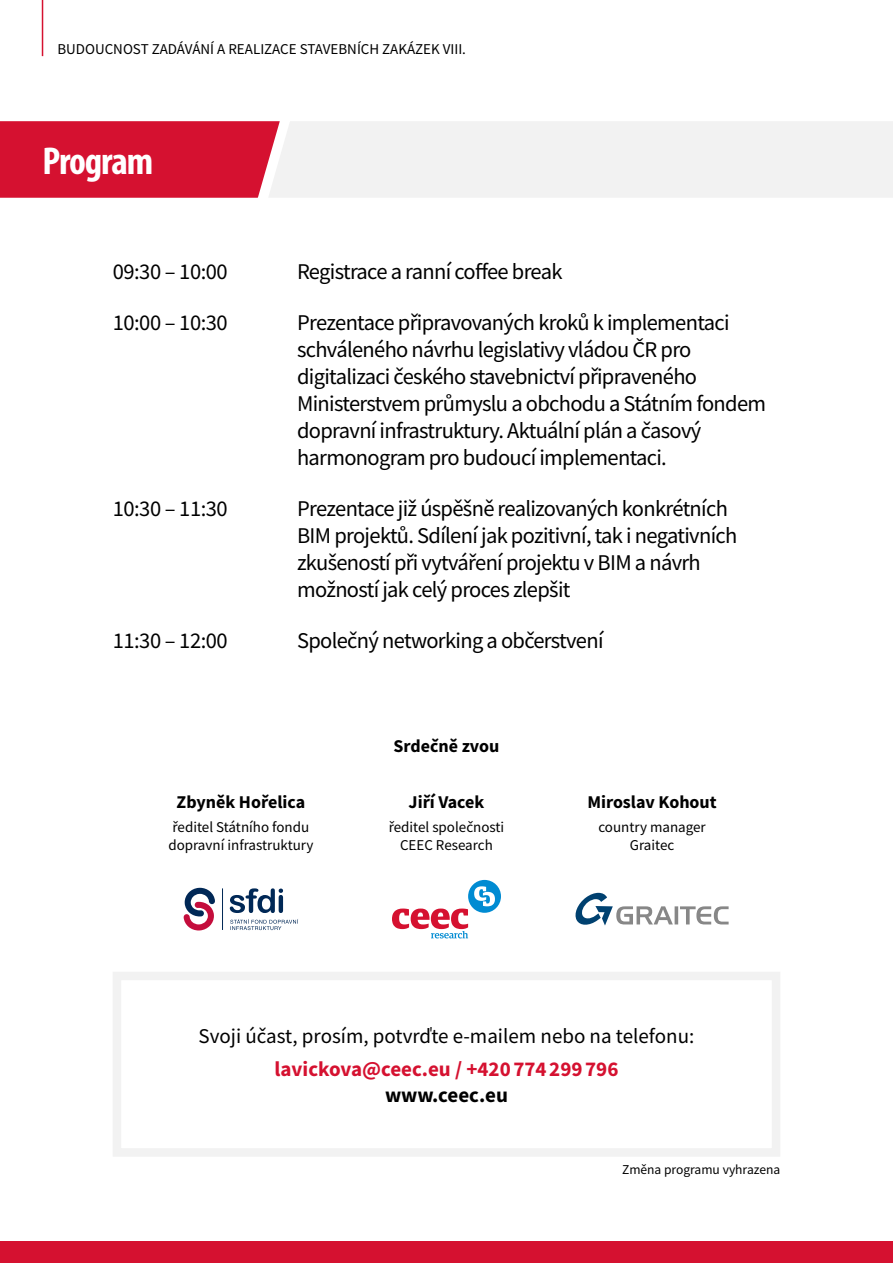
<style>
.page{position:relative;width:893px;height:1263px;background:#fff}
.page>*{position:absolute;margin:0;border:0;box-sizing:border-box;transform-origin:0 0}
.t1{font:700 condensed 39px "Myriad Pro";letter-spacing:-.03em;color:#fff}
.t2{font:22.5px/27px "Source Sans Pro";letter-spacing:-.03em;color:#000}
.t3{font:21px "Source Sans Pro";color:#000}
.t4{font:700 21px "Source Sans Pro";color:#d51130}
.t5{font:700 21px "Source Sans Pro";color:#000}
.t6{font:700 18px "Source Sans Pro";color:#000}
.t7{font:15px/18px "Source Sans Pro";color:#000;text-align:center}
.t8{font:13.5px "Source Sans Pro";color:#000}
</style>
<div class="page">
<div style="left:0;top:1242px;width:893px;height:21px;background:#d51130"></div>
<div style="left:297px;top:121px;width:596px;height:76px;background:#f2f2f2"></div>
<svg style="left:0;top:121px;width:297px;height:77px;background:#d82843"></svg>
<div style="left:113px;top:972px;width:667px;height:185px;border:9px solid #f2f2f2"></div>
<hr style="left:42px;top:0;width:1px;height:56px;background:#d51130">
<svg style="left:183px;top:888px;width:32px;height:42px"></svg>
<hr style="left:222px;top:888px;width:1px;height:42px;background:#002856">
<svg style="left:230px;top:919px;width:68px;height:11px"></svg>
<svg style="left:230px;top:888px;width:53px;height:25px"></svg>
<svg style="left:575px;top:893px;width:98px;height:32px"></svg>
<hr style="left:675px;top:906px;width:3px;height:18px;background:#878787">
<svg style="left:680px;top:906px;width:49px;height:18px"></svg>
<div style="left:468px;top:880px;width:33px;height:33px;background:#008bd2;border-radius:50%"></div>
<svg style="left:392px;top:908px;width:76px;height:30px"></svg>
<svg style="left:474px;top:886px;width:21px;height:20px"></svg>
<p class="t7" style="left:57px;top:40px;width:410px">BUDOUCNOST ZADÁVÁNÍ A REALIZACE STAVEBNÍCH ZAKÁZEK VIII.</p>
<h1 class="t1" style="left:43px;top:137px;width:112px">Program</h1>
<p class="t2" style="left:113px;top:258px;width:117px">09:30 – 10:00</p>
<p class="t2" style="left:297px;top:258px;width:267px">Registrace a ranní coffee break</p>
<p class="t2" style="left:113px;top:309px;width:117px">10:00 – 10:30</p>
<p class="t2" style="left:297px;top:309px;width:471px">Prezentace připravovaných kroků k implementaci schváleného návrhu legislativy vládou ČR pro digitalizaci českého stavebnictví připraveného Ministerstvem průmyslu a obchodu a Státním fondem dopravní infrastruktury. Aktuální plán a časový harmonogram pro budoucí implementaci.</p>
<p class="t2" style="left:113px;top:495px;width:117px">10:30 – 11:30</p>
<p class="t2" style="left:297px;top:495px;width:442px">Prezentace již úspěšně realizovaných konkrétních BIM projektů. Sdílení jak pozitivní, tak i negativních zkušeností při vytváření projektu v BIM a návrh možností jak celý proces zlepšit</p>
<p class="t2" style="left:113px;top:627px;width:117px">11:30 – 12:00</p>
<p class="t2" style="left:297px;top:627px;width:308px">Společný networking a občerstvení</p>
<p class="t6" style="left:177px;top:789px;width:130px">Zbyněk Hořelica</p>
<p class="t7" style="left:168px;top:818px;width:147px;text-align:left">ředitel Státního fondu dopravní infrastruktury</p>
<p class="t6" style="left:394px;top:733px;width:107px">Srdečně zvou</p>
<p class="t6" style="left:409px;top:789px;width:77px">Jiří Vacek</p>
<p class="t7" style="left:389px;top:818px;width:117px">ředitel společnosti<br>CEEC Research</p>
<p class="t6" style="left:587px;top:789px;width:131px">Miroslav Kohout</p>
<p class="t7" style="left:598px;top:818px;width:109px">country manager<br>Graitec</p>
<p class="t3" style="left:199px;top:1022px;width:497px">Svoji účast, prosím, potvrďte e-mailem nebo na telefonu:</p>
<p class="t4" style="left:275px;top:1055px;width:345px">lavickova@ceec.eu / +420774299796</p>
<p class="t5" style="left:385px;top:1080px;width:124px">www.ceec.eu</p>
<p class="t8" style="left:622px;top:1161px;width:160px">Změna programu vyhrazena</p>
</div>
